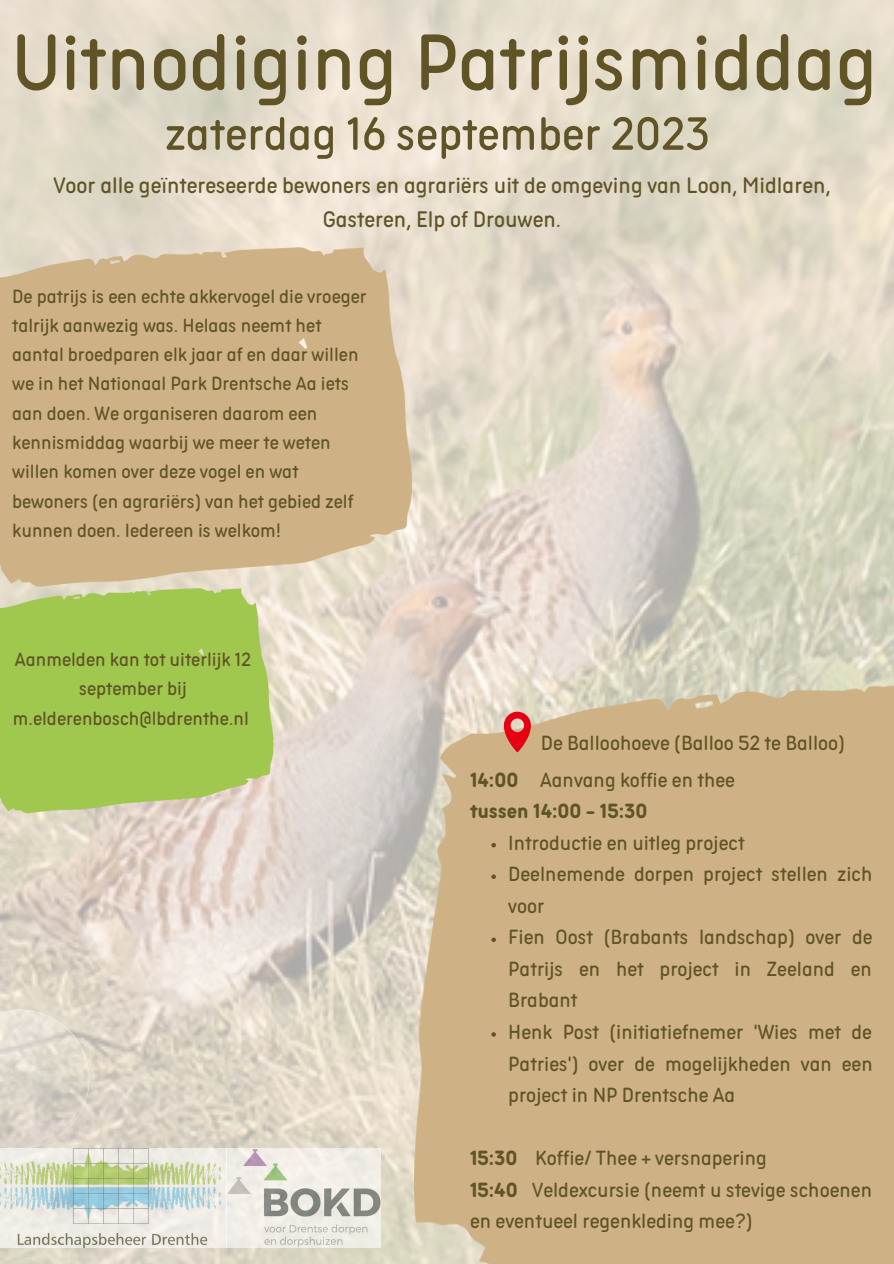
<style>
.page{position:relative;width:894px;height:1264px;background:#fff}
.page>*{position:absolute;margin:0;border:0;box-sizing:border-box;transform-origin:0 0}
.t1{font:87px "Aristotelica Pro Cnd Txt";color:#605426}
.t2{font:51px "Aristotelica Pro Cnd Txt";color:#605426}
.t3{font:24.75px/33.8px "Aristotelica Pro Cnd Txt";color:#605426;text-align:center}
.t4{font:22.5px/31.5px "Aristotelica Pro Cnd Txt";color:#605426}
.t5{font:22.5px "Aristotelica Pro Cnd Txt Bld";color:#605426}
.t6{font:21px/29.2px "Aristotelica Pro Cnd Txt";color:#605426}
.s1{font-family:"Aristotelica Pro Cnd Txt Bld"}
</style>
<div class="page">
<img style="left:0;top:0;width:893px;height:1263px">
<img style="left:0;top:1009px;width:89px;height:138px">
<img style="left:0;top:1148px;width:380px;height:99px">
<img style="left:413px;top:677px;width:480px;height:586px">
<svg style="left:503px;top:711px;width:27px;height:41px"></svg>
<img style="left:0;top:248px;width:412px;height:340px">
<svg style="left:491px;top:843px;width:5px;height:4px"></svg>
<svg style="left:491px;top:874px;width:5px;height:5px"></svg>
<svg style="left:491px;top:937px;width:5px;height:5px"></svg>
<svg style="left:491px;top:1032px;width:5px;height:4px"></svg>
<img style="left:0;top:588px;width:273px;height:225px">
<p class="t1" style="left:12px;top:34px;width:866px">Uitnodiging Patrijsmiddag</p>
<p class="t2" style="left:165px;top:117px;width:546px">zaterdag 16 september 2023</p>
<p class="t3" style="left:53px;top:171px;width:778px">Voor alle geïntereseerde bewoners en agrariërs uit de omgeving van Loon, Midlaren,<br>Gasteren, Elp of Drouwen.</p>
<p class="t6" style="left:12px;top:283px;width:356px">De patrijs is een echte akkervogel die vroeger talrijk aanwezig was. Helaas neemt het aantal broedparen elk jaar af en daar willen we in het Nationaal Park Drentsche Aa iets aan doen. We organiseren daarom een kennismiddag waarbij we meer te weten willen komen over deze vogel en wat bewoners (en agrariërs) van het gebied zelf kunnen doen. Iedereen is welkom!</p>
<p class="t6" style="left:13px;top:646px;width:240px;text-align:center">Aanmelden kan tot uiterlijk 12 september bij m.elderenbosch@lbdrenthe.nl</p>
<p class="t4" style="left:540px;top:729px;width:306px">De Balloohoeve (Balloo 52 te Balloo)</p>
<p class="t4" style="left:470px;top:765px;width:266px"><span class="s1">14:00</span> Aanvang koffie en thee</p>
<p class="t5" style="left:470px;top:803px;width:179px">tussen 14:00 - 15:30</p>
<p class="t4" style="left:508px;top:828px;width:238px">Introductie en uitleg project</p>
<p class="t4" style="left:508px;top:860px;width:365px">Deelnemende dorpen project stellen zich voor</p>
<p class="t4" style="left:508px;top:923px;width:365px;text-align:justify">Fien Oost (Brabants landschap) over de Patrijs en het project in Zeeland en Brabant</p>
<p class="t4" style="left:508px;top:1017px;width:366px;text-align:justify">Henk Post (initiatiefnemer 'Wies met de Patries') over de mogelijkheden van een project in NP Drentsche Aa</p>
<p class="t4" style="left:470px;top:1144px;width:298px"><span class="s1">15:30</span> Koffie/ Thee + versnapering</p>
<p class="t4" style="left:470px;top:1175px;width:403px"><span class="s1">15:40</span> Veldexcursie (neemt u stevige schoenen en eventueel regenkleding mee?)</p>
</div>
